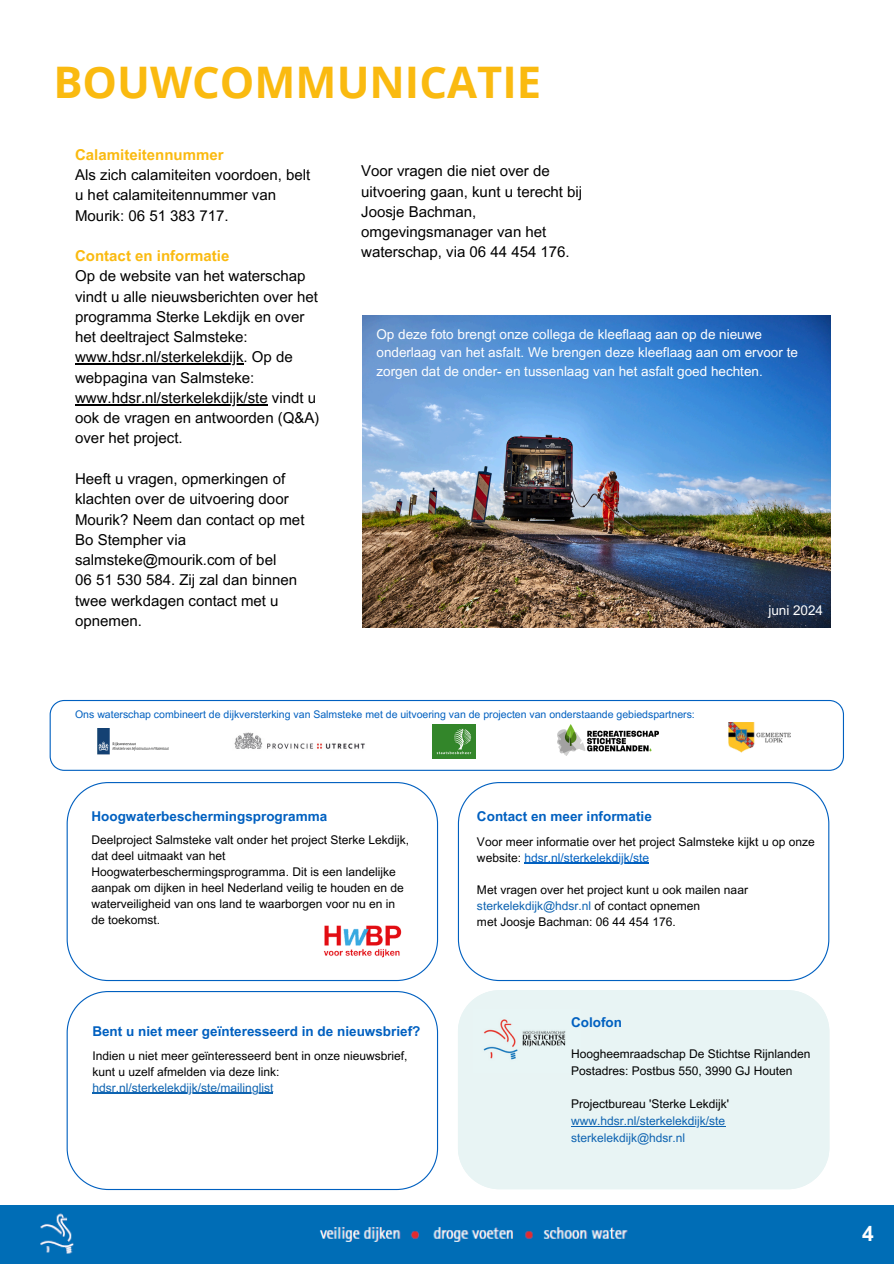
<style>
.page{position:relative;width:894px;height:1264px;background:#fff}
.page>*{position:absolute;margin:0;border:0;box-sizing:border-box;transform-origin:0 0}
.t1{font:700 43.5px "Open Sans";color:#faba10}
.t2{font:700 21px "Arial MT Pro";color:#fff}
.t3{font:15px/20.2px "Arial MT Pro";color:#000}
.t4{font:13.5px/18.5px "Arial MT Pro";color:#fff}
.t5{font:700 13.5px "Arial MT Pro";color:#0060c0}
.t6{font:12px/16px "Arial MT Pro";color:#000}
.t7{font:12px/16.6px "Arial MT Pro";color:#0d63b1}
.t8{font:10.5px "Arial MT Pro";color:#0060c0}
.s1{font-weight:700;color:#faba10}
.s2{color:#0060c0}
.s3{color:#0d63b1}
</style>
<div class="page">
<div style="left:0;top:1205px;width:893px;height:58px;background:#006db6"></div>
<svg style="left:67px;top:991px;width:371px;height:198px"></svg>
<div style="left:458px;top:990px;width:371px;height:199px;background:#e8f4f4"></div>
<svg style="left:458px;top:782px;width:371px;height:199px"></svg>
<svg style="left:67px;top:782px;width:371px;height:199px"></svg>
<img style="left:473px;top:1009px;width:107px;height:63px">
<svg style="left:50px;top:700px;width:793px;height:70px"></svg>
<img style="left:225px;top:722px;width:155px;height:37px">
<img style="left:432px;top:725px;width:43px;height:33px">
<img style="left:557px;top:725px;width:101px;height:30px">
<img style="left:728px;top:722px;width:62px;height:30px">
<img style="left:91px;top:728px;width:84px;height:32px">
<img style="left:313px;top:915px;width:99px;height:53px">
<hr style="left:571px;top:1125px;width:153px;height:1px;background:#0d63b1">
<hr style="left:92px;top:1092px;width:181px;height:1px;background:#0d63b1">
<hr style="left:524px;top:862px;width:125px;height:1px;background:#0060c0">
<hr style="left:75px;top:363px;width:168px;height:2px;background:#000">
<hr style="left:75px;top:404px;width:193px;height:1px;background:#000">
<img style="left:362px;top:315px;width:468px;height:312px">
<h4 class="t1" style="left:53px;top:51px;width:489px">BOUWCOMMUNICATIE</h4>
<h4 class="t3" style="left:75px;top:146px;width:237px"><span class="s1">Calamiteitennummer<br></span>Als zich calamiteiten voordoen, belt u het calamiteitennummer van<br>Mourik: 06 51 383 717.</h4>
<h2 class="t3" style="left:75px;top:248px;width:244px"><span class="s1">Contact en informatie<br></span>Op de website van het waterschap vindt u alle nieuwsberichten over het programma Sterke Lekdijk en over het deeltraject Salmsteke:</h2>
<p class="t3" style="left:75px;top:349px;width:219px">www.hdsr.nl/sterkelekdijk. Op de webpagina van Salmsteke:</p>
<p class="t3" style="left:75px;top:389px;width:246px">www.hdsr.nl/sterkelekdijk/ste vindt u ook de vragen en antwoorden (Q&amp;A) over het project.</p>
<p class="t3" style="left:75px;top:470px;width:231px">Heeft u vragen, opmerkingen of klachten over de uitvoering door<br>Mourik? Neem dan contact op met<br>Bo Stempher via salmsteke@mourik.com of bel<br>06 51 530 584. Zij zal dan binnen twee werkdagen contact met u</p>
<p class="t3" style="left:75px;top:612px;width:68px">opnemen.</p>
<p class="t3" style="left:361px;top:163px;width:222px">Voor vragen die niet over de uitvoering gaan, kunt u terecht bij<br>Joosje Bachman, omgevingsmanager van het waterschap, via 06 44 454 176.</p>
<p class="t4" style="left:376px;top:327px;width:423px">Op deze foto brengt onze collega de kleeflaag aan op de nieuwe onderlaag van het asfalt. We brengen deze kleeflaag aan om ervoor te zorgen dat de onder- en tussenlaag van het asfalt goed hechten.</p>
<p class="t4" style="left:768px;top:603px;width:56px">juni 2024</p>
<h2 class="t8" style="left:75px;top:710px;width:621px">Ons waterschap combineert de dijkversterking van Salmsteke met de uitvoering van de projecten van onderstaande gebiedspartners:</h2>
<p class="t5" style="left:91px;top:811px;width:237px">Hoogwaterbeschermingsprogramma</p>
<p class="t5" style="left:477px;top:811px;width:176px">Contact en meer informatie</p>
<p class="t6" style="left:91px;top:832px;width:319px">Deelproject Salmsteke valt onder het project Sterke Lekdijk, dat deel uitmaakt van het Hoogwaterbeschermingsprogramma. Dit is een landelijke aanpak om dijken in heel Nederland veilig te houden en de waterveiligheid van ons land te waarborgen voor nu en in de toekomst.</p>
<p class="t5" style="left:92px;top:1026px;width:329px">Bent u niet meer geïnteresseerd in de nieuwsbrief?</p>
<h4 class="t6" style="left:92px;top:1048px;width:316px">Indien u niet meer geïnteresseerd bent in onze nieuwsbrief, kunt u uzelf afmelden via deze link:</h4>
<h4 class="t7" style="left:92px;top:1080px;width:182px">hdsr.nl/sterkelekdijk/ste/mailinglist</h4>
<h2 class="t6" style="left:477px;top:835px;width:339px">Voor meer informatie over het project Salmsteke kijkt u op onze website: <span class="s2">hdsr.nl/sterkelekdijk/ste</span></h2>
<h2 class="t6" style="left:477px;top:883px;width:272px">Met vragen over het project kunt u ook mailen naar <span class="s3">sterkelekdijk@hdsr.nl</span> of contact opnemen</h2>
<p class="t6" style="left:477px;top:915px;width:200px">met Joosje Bachman: 06 44 454 176.</p>
<p class="t5" style="left:571px;top:1017px;width:52px">Colofon</p>
<p class="t6" style="left:571px;top:1047px;width:241px;line-height:16.6px">Hoogheemraadschap De Stichtse Rijnlanden<br>Postadres: Postbus 550, 3990 GJ Houten</p>
<p class="t6" style="left:571px;top:1097px;width:159px">Projectbureau 'Sterke Lekdijk'</p>
<h4 class="t7" style="left:571px;top:1113px;width:155px">www.hdsr.nl/sterkelekdijk/ste sterkelekdijk@hdsr.nl</h4>
<h4 class="t2" style="left:861px;top:1225px;width:13px">4</h4>
</div>
